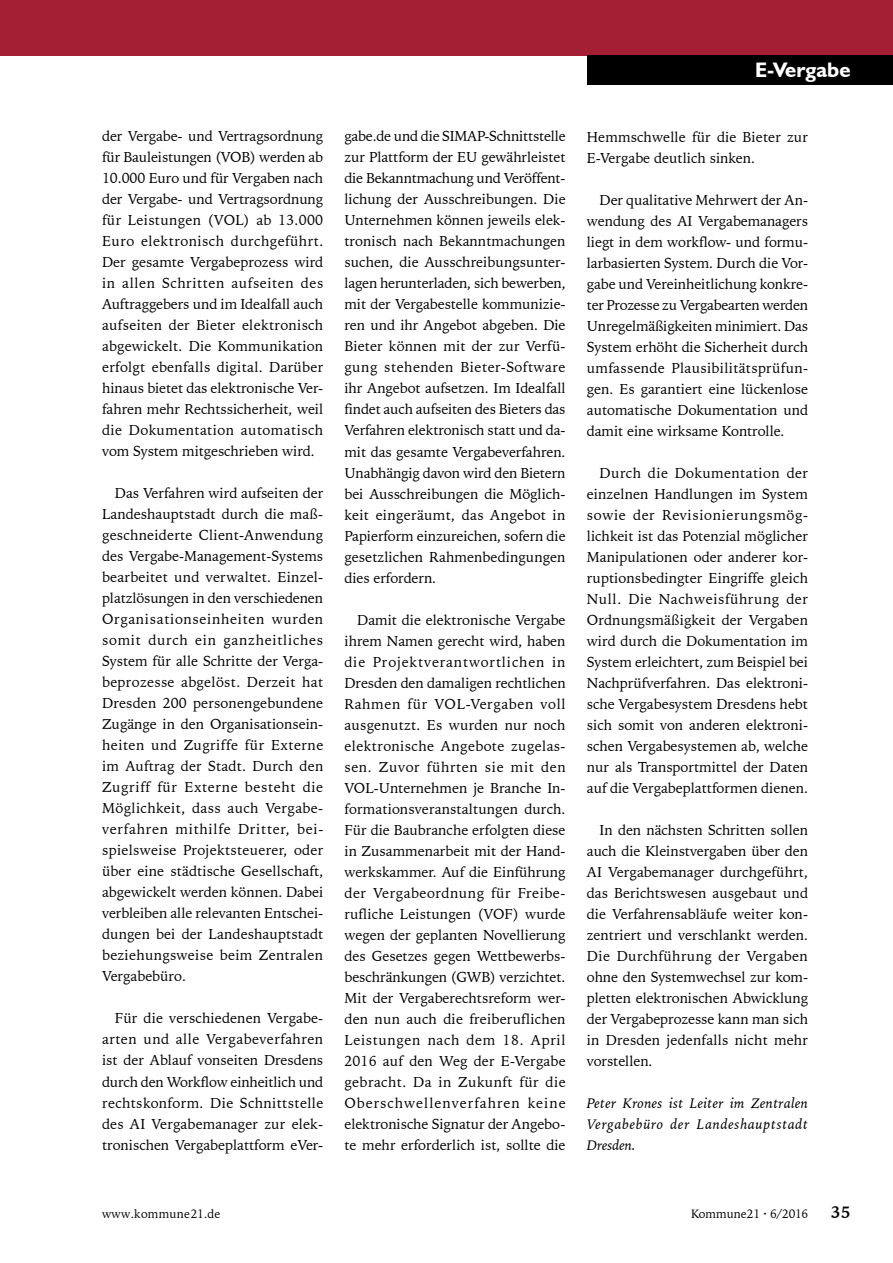
<style>
.page{position:relative;width:893px;height:1263px;background:#fff}
.page>*{position:absolute;margin:0;border:0;box-sizing:border-box;transform-origin:0 0}
.t1{font:700 21px "Humanist 521 BT";color:#fff}
.t2{font:700 16.5px "Iowan Old Style BT";color:#000}
.t3{font:14.25px/21px "Iowan Old Style BT";color:#000;text-align:justify}
.t4{font:italic 14.25px/21px "Iowan Old Style BT";letter-spacing:.05em;color:#000;text-align:justify}
.t5{font:12px "Iowan Old Style BT";letter-spacing:.01em;color:#000}
</style>
<div class="page">
<div style="left:0;top:0;width:893px;height:55px;background:#a51f34"></div>
<div style="left:587px;top:55px;width:306px;height:30px;background:#000"></div>
<p class="t3" style="left:102px;top:126px;width:223px">der Vergabe- und Vertragsordnung für Bauleistungen (VOB) werden ab 10.000 Euro und für Vergaben nach der Vergabe- und Vertragsordnung für Leistungen (VOL) ab 13.000<br>Euro elektronisch durchgeführt.<br>Der gesamte Vergabeprozess wird in allen Schritten aufseiten des Auftraggebers und im Idealfall auch aufseiten der Bieter elektronisch abgewickelt. Die Kommunikation erfolgt ebenfalls digital. Darüber hinaus bietet das elektronische Ver&shy;fahren mehr Rechtssicherheit, weil die Dokumentation automatisch vom System mitgeschrieben wird.</p>
<p class="t3" style="left:102px;top:483px;width:223px;text-indent:13px">Das Verfahren wird aufseiten der Landeshauptstadt durch die maß&shy;geschneiderte Client-Anwendung des Vergabe-Management-Systems bearbeitet und verwaltet. Einzel&shy;platzlösungen in den verschiedenen Organisationseinheiten wurden somit durch ein ganzheitliches System für alle Schritte der Verga&shy;beprozesse abgelöst. Derzeit hat Dresden 200 personengebundene Zugänge in den Organisationsein&shy;heiten und Zugriffe für Externe im Auftrag der Stadt. Durch den Zugriff für Externe besteht die Möglichkeit, dass auch Vergabe&shy;verfahren mithilfe Dritter, bei&shy;spielsweise Projektsteuerer, oder über eine städtische Gesellschaft, abgewickelt werden können. Dabei verbleiben alle relevanten Entschei&shy;dungen bei der Landeshauptstadt beziehungsweise beim Zentralen Vergabebüro.</p>
<p class="t3" style="left:102px;top:1008px;width:223px;text-indent:13px">Für die verschiedenen Vergabe&shy;arten und alle Vergabeverfahren ist der Ablauf vonseiten Dresdens durch den Workflow einheitlich und rechtskonform. Die Schnittstelle des AI Vergabemanager zur elek&shy;tronischen Vergabeplattform eVer-</p>
<p class="t3" style="left:344px;top:126px;width:223px">gabe.de und die SIMAP-Schnittstelle zur Plattform der EU gewährleistet die Bekanntmachung und Veröffent&shy;lichung der Ausschreibungen. Die Unternehmen können jeweils elek&shy;tronisch nach Bekanntmachungen suchen, die Ausschreibungsunter&shy;lagen herunterladen, sich bewerben, mit der Vergabestelle kommunizie&shy;ren und ihr Angebot abgeben. Die Bieter können mit der zur Verfü&shy;gung stehenden Bieter-Software ihr Angebot aufsetzen. Im Idealfall findet auch aufseiten des Bieters das Verfahren elektronisch statt und da&shy;mit das gesamte Vergabeverfahren.<br>Unabhängig davon wird den Bietern bei Ausschreibungen die Möglich&shy;keit eingeräumt, das Angebot in Papierform einzureichen, sofern die gesetzlichen Rahmenbedingungen dies erfordern.</p>
<p class="t3" style="left:344px;top:609px;width:223px;text-indent:13px">Damit die elektronische Vergabe ihrem Namen gerecht wird, haben die Projektverantwortlichen in Dresden den damaligen rechtlichen Rahmen für VOL-Vergaben voll ausgenutzt. Es wurden nur noch elektronische Angebote zugelas&shy;sen. Zuvor führten sie mit den VOL-Unternehmen je Branche In&shy;formationsveranstaltungen durch.<br>Für die Baubranche erfolgten diese in Zusammenarbeit mit der Hand&shy;werkskammer. Auf die Einführung der Vergabeordnung für Freibe&shy;rufliche Leistungen (VOF) wurde wegen der geplanten Novellierung des Gesetzes gegen Wettbewerbs&shy;beschränkungen (GWB) verzichtet.<br>Mit der Vergaberechtsreform wer&shy;den nun auch die freiberuflichen Leistungen nach dem 18. April 2016 auf den Weg der E-Vergabe gebracht. Da in Zukunft für die Oberschwellenverfahren keine elektronische Signatur der Angebo&shy;te mehr erforderlich ist, sollte die</p>
<h1 class="t1" style="left:755px;top:57px;width:97px">E-Vergabe</h1>
<p class="t3" style="left:587px;top:126px;width:223px">Hemmschwelle für die Bieter zur<br>E-Vergabe deutlich sinken.</p>
<p class="t3" style="left:587px;top:189px;width:223px;text-indent:13px">Der qualitative Mehrwert der An&shy;wendung des AI Vergabemanagers liegt in dem workflow- und formu&shy;larbasierten System. Durch die Vor&shy;gabe und Vereinheitlichung konkre&shy;ter Prozesse zu Vergabearten werden Unregelmäßigkeiten minimiert. Das System erhöht die Sicherheit durch umfassende Plausibilitätsprüfun&shy;gen. Es garantiert eine lückenlose automatische Dokumentation und damit eine wirksame Kontrolle.</p>
<p class="t3" style="left:587px;top:462px;width:223px;text-indent:13px">Durch die Dokumentation der einzelnen Handlungen im System sowie der Revisionierungsmög&shy;lichkeit ist das Potenzial möglicher Manipulationen oder anderer kor&shy;ruptionsbedingter Eingriffe gleich Null. Die Nachweisführung der Ordnungsmäßigkeit der Vergaben wird durch die Dokumentation im System erleichtert, zum Beispiel bei Nachprüfverfahren. Das elektroni&shy;sche Vergabesystem Dresdens hebt sich somit von anderen elektroni&shy;schen Vergabesystemen ab, welche nur als Transportmittel der Daten auf die Vergabeplattformen dienen.</p>
<p class="t3" style="left:587px;top:819px;width:223px;text-indent:13px">In den nächsten Schritten sollen auch die Kleinstvergaben über den AI Vergabemanager durchgeführt, das Berichtswesen ausgebaut und die Verfahrensabläufe weiter kon&shy;zentriert und verschlankt werden.<br>Die Durchführung der Vergaben ohne den Systemwechsel zur kom&shy;pletten elektronischen Abwicklung der Vergabeprozesse kann man sich in Dresden jedenfalls nicht mehr vorstellen.</p>
<p class="t4" style="left:587px;top:1092px;width:223px">Peter Krones ist Leiter im Zentralen Vergabebüro der Landeshauptstadt Dresden.</p>
<p class="t5" style="left:102px;top:1206px;width:120px">www.kommune21.de</p>
<p class="t5" style="left:691px;top:1206px;width:118px">Kommune21 · 6/2016</p>
<p class="t2" style="left:831px;top:1202px;width:21px">35</p>
</div>
